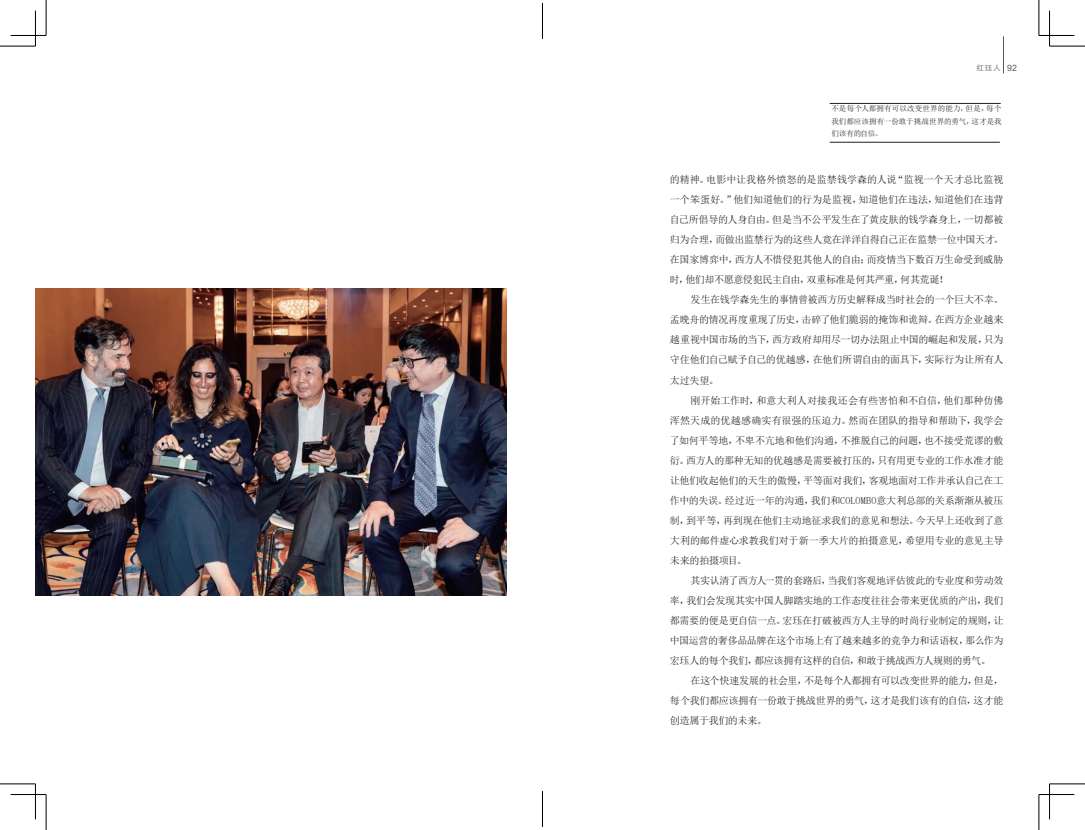
<style>
.page{position:relative;width:1085px;height:830px;background:#fff}
.page>*{position:absolute;margin:0;border:0;box-sizing:border-box;transform-origin:0 0}
.t1{font:10px/20px "Sim Sun";letter-spacing:-.025em;color:#231f20;text-align:justify}
.t2{font:8.75px "Arial";color:#57585a}
.t3{font:7.5px/12.5px "Sim Sun";letter-spacing:.005em;color:#231f20;text-align:justify}
.t4{font:7.5px "ST Xihei";color:#57585a}
.s1{font-family:"Arial";font-size:8.75px;color:#fff}
</style>
<div class="page">
<hr style="left:1003px;top:36px;width:1px;height:37px;background:#57585a">
<img style="left:35px;top:288px;width:471px;height:307px">
<hr style="left:829px;top:103px;width:171px;height:1px;background:#231f20">
<hr style="left:829px;top:142px;width:170px;height:1px;background:#231f20">
<hr style="left:0;top:46px;width:35px;height:1px;background:#000">
<hr style="left:1049px;top:46px;width:35px;height:1px;background:#000">
<hr style="left:0;top:783px;width:35px;height:1px;background:#000">
<hr style="left:1049px;top:783px;width:35px;height:1px;background:#000">
<hr style="left:46px;top:0;width:1px;height:35px;background:#000">
<hr style="left:46px;top:794px;width:1px;height:35px;background:#000">
<hr style="left:1038px;top:0;width:1px;height:35px;background:#000">
<hr style="left:1038px;top:794px;width:1px;height:35px;background:#000">
<hr style="left:11px;top:35px;width:35px;height:1px;background:#000">
<hr style="left:1038px;top:35px;width:36px;height:1px;background:#000">
<hr style="left:11px;top:793px;width:35px;height:1px;background:#000">
<hr style="left:1038px;top:793px;width:36px;height:1px;background:#000">
<hr style="left:35px;top:11px;width:1px;height:35px;background:#000">
<hr style="left:35px;top:783px;width:1px;height:36px;background:#000">
<hr style="left:1049px;top:11px;width:1px;height:35px;background:#000">
<hr style="left:1049px;top:783px;width:1px;height:36px;background:#000">
<hr style="left:542px;top:3px;width:1px;height:36px;background:#000">
<hr style="left:542px;top:791px;width:1px;height:35px;background:#000">
<p class="t4" style="left:976px;top:62px;width:47px">红珏人 <span class="s1">197</span></p>
<p class="t2" style="left:1007px;top:62px;width:11px">92</p>
<p class="t3" style="left:831px;top:102px;width:172px">不是每个人都拥有可以改变世界的能力，但是，每个我们都应该拥有一份敢于挑战世界的勇气，这才是我们该有的自信。</p>
<p class="t1" style="left:669px;top:170px;width:335px">的精神。电影中让我格外愤怒的是监禁钱学森的人说“监视一个天才总比监视一个笨蛋好。”他们知道他们的行为是监视，知道他们在违法，知道他们在违背自己所倡导的人身自由。但是当不公平发生在了黄皮肤的钱学森身上，一切都被归为合理，而做出监禁行为的这些人竟在洋洋自得自己正在监禁一位中国天才。在国家博弈中，西方人不惜侵犯其他人的自由；而疫情当下数百万生命受到威胁时，他们却不愿意侵犯民主自由，双重标准是何其严重，何其荒诞！</p>
<p class="t1" style="left:669px;top:290px;width:335px;text-indent:21px">发生在钱学森先生的事情曾被西方历史解释成当时社会的一个巨大不幸。孟晚舟的情况再度重现了历史，击碎了他们脆弱的掩饰和诡辩。在西方企业越来越重视中国市场的当下，西方政府却用尽一切办法阻止中国的崛起和发展，只为守住他们自己赋予自己的优越感，在他们所谓自由的面具下，实际行为让所有人太过失望。</p>
<p class="t1" style="left:669px;top:390px;width:335px;text-indent:21px">刚开始工作时，和意大利人对接我还会有些害怕和不自信，他们那种仿佛浑然天成的优越感确实有很强的压迫力。然而在团队的指导和帮助下，我学会了如何平等地，不卑不亢地和他们沟通，不推脱自己的问题，也不接受荒谬的敷衍。西方人的那种无知的优越感是需要被打压的，只有用更专业的工作水准才能让他们收起他们的天生的傲慢，平等面对我们，客观地面对工作并承认自己在工作中的失误。经过近一年的沟通，我们和COLOMBO意大利总部的关系渐渐从被压制，到平等，再到现在他们主动地征求我们的意见和想法。今天早上还收到了意大利的邮件虚心求教我们对于新一季大片的拍摄意见，希望用专业的意见主导未来的拍摄项目。</p>
<p class="t1" style="left:669px;top:570px;width:335px;text-indent:21px">其实认清了西方人一贯的套路后，当我们客观地评估彼此的专业度和劳动效率，我们会发现其实中国人脚踏实地的工作态度往往会带来更优质的产出，我们都需要的便是更自信一点。宏珏在打破被西方人主导的时尚行业制定的规则，让中国运营的奢侈品品牌在这个市场上有了越来越多的竞争力和话语权，那么作为宏珏人的每个我们，都应该拥有这样的自信，和敢于挑战西方人规则的勇气。</p>
<p class="t1" style="left:669px;top:670px;width:335px;text-indent:21px">在这个快速发展的社会里，不是每个人都拥有可以改变世界的能力，但是，每个我们都应该拥有一份敢于挑战世界的勇气，这才是我们该有的自信，这才能创造属于我们的未来。</p>
</div>
